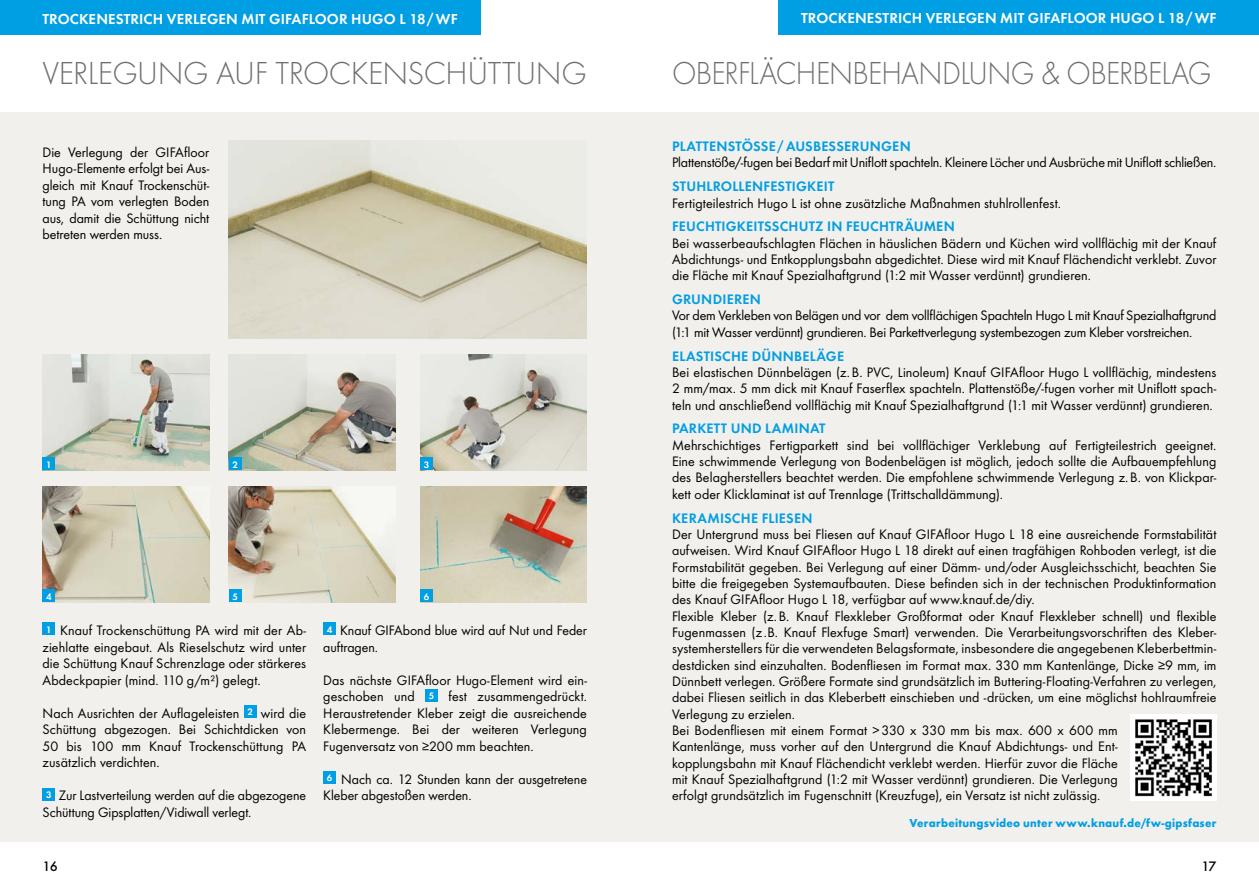
<style>
.page{position:relative;width:1259px;height:893px;background:#fff}
.page>*{position:absolute;margin:0;border:0;box-sizing:border-box;transform-origin:0 0}
.t1{font:300 33px "Futura";letter-spacing:-.02em;color:#6f6f6e;scale:.93 1}
.t2{font:300 33px "Futura";letter-spacing:-.02em;color:#6f6f6e}
.t3{font:15px "Futura Dem";letter-spacing:.005em;color:#fff}
.t4{font:14.25px/16.4px "Futura Boo";letter-spacing:.005em;color:#000;text-align:justify}
.t5{font:14.25px/16.4px "Futura Boo";letter-spacing:-.015em;color:#000}
.t6{font:14.25px "Futura Dem";letter-spacing:.015em;color:#009ee3}
.t7{font:500 14.25px "Futura";color:#000}
.t8{font:700 12px "Futura";letter-spacing:.025em;color:#009ee3;scale:.95 1}
.t9{font:9.75px "Futura Dem";color:#fff}
.s1{color:#fff}
</style>
<div class="page">
<div style="left:0;top:113px;width:1259px;height:729px;background:#f2f0ec"></div>
<div style="left:0;top:0;width:480px;height:34px;background:#009ee3"></div>
<div style="left:778px;top:0;width:481px;height:34px;background:#009ee3"></div>
<img style="left:43px;top:355px;width:166px;height:115px">
<img style="left:229px;top:355px;width:166px;height:115px">
<img style="left:43px;top:487px;width:166px;height:115px">
<img style="left:420px;top:355px;width:167px;height:115px">
<img style="left:229px;top:487px;width:166px;height:115px">
<img style="left:420px;top:487px;width:167px;height:115px">
<div style="left:43px;top:458px;width:12px;height:12px;background:#009ee3"></div>
<img style="left:229px;top:140px;width:358px;height:198px">
<div style="left:229px;top:458px;width:13px;height:12px;background:#009ee3"></div>
<div style="left:43px;top:590px;width:12px;height:12px;background:#009ee3"></div>
<div style="left:420px;top:458px;width:13px;height:12px;background:#009ee3"></div>
<div style="left:229px;top:590px;width:13px;height:12px;background:#009ee3"></div>
<div style="left:420px;top:590px;width:13px;height:12px;background:#009ee3"></div>
<div style="left:43px;top:623px;width:12px;height:12px;background:#009ee3"></div>
<div style="left:244px;top:705px;width:13px;height:13px;background:#009ee3"></div>
<div style="left:43px;top:788px;width:12px;height:12px;background:#009ee3"></div>
<div style="left:323px;top:623px;width:13px;height:12px;background:#009ee3"></div>
<div style="left:425px;top:689px;width:13px;height:12px;background:#009ee3"></div>
<div style="left:323px;top:771px;width:13px;height:13px;background:#009ee3"></div>
<img style="left:1130px;top:715px;width:86px;height:85px">
<p class="t3" style="left:43px;top:8px;width:417px">TROCKENESTRICH VERLEGEN MIT GIFAFLOOR HUGO L 18/WF</p>
<p class="t3" style="left:801px;top:7px;width:417px">TROCKENESTRICH VERLEGEN MIT GIFAFLOOR HUGO L 18/WF</p>
<h1 class="t2" style="left:43px;top:55px;width:546px">VERLEGUNG AUF TROCKENSCHÜTTUNG</h1>
<h1 class="t1" style="left:672px;top:55px;width:582px">OBERFLÄCHENBEHANDLUNG &amp; OBERBELAG</h1>
<p class="t4" style="left:43px;top:144px;width:168px">Die Verlegung der GIFAfloor Hugo-Elemente erfolgt bei Aus&shy;gleich mit Knauf Trockenschüt&shy;tung PA vom verlegten Boden aus, damit die Schüttung nicht betreten werden muss.</p>
<p class="t9" style="left:46px;top:457px;width:7px">1</p>
<p class="t9" style="left:232px;top:457px;width:7px">2</p>
<p class="t9" style="left:424px;top:457px;width:7px">3</p>
<p class="t9" style="left:232px;top:589px;width:7px">5</p>
<p class="t9" style="left:424px;top:589px;width:7px">6</p>
<p class="t4" style="left:43px;top:622px;width:265px"><sup>1</sup> Knauf Trockenschüttung PA wird mit der Ab&shy;ziehlatte eingebaut. Als Rieselschutz wird unter die Schüttung Knauf Schrenzlage oder stärkeres Abdeckpapier (mind. 110 g/m²) gelegt.</p>
<p class="t4" style="left:43px;top:705px;width:265px">Nach Ausrichten der Auflageleisten <sup>2</sup> wird die Schüttung abgezogen. Bei Schichtdicken von 50 bis 100 mm Knauf Trockenschüttung PA zusätzlich verdichten.</p>
<p class="t4" style="left:43px;top:787px;width:265px"><sup>3</sup> Zur Lastverteilung werden auf die abgezogene<br>Schüttung Gipsplatten/Vidiwall verlegt.</p>
<p class="t9" style="left:46px;top:589px;width:7px">4</p>
<p class="t4" style="left:323px;top:622px;width:265px"><sup>4</sup> Knauf GIFAbond blue wird auf Nut und Feder auftragen.</p>
<p class="t4" style="left:323px;top:672px;width:265px">Das nächste GIFAfloor Hugo-Element wird ein&shy;geschoben und <sup>5</sup> fest zusammengedrückt.<br>Heraustretender Kleber zeigt die ausreichende Klebermenge. Bei der weiteren Verlegung Fugenversatz von ≥200 mm beachten.</p>
<p class="t4" style="left:323px;top:771px;width:265px"><sup>6</sup> Nach ca. 12 Stunden kann der ausgetretene<br>Kleber abgestoßen werden.</p>
<p class="t6" style="left:672px;top:136px;width:240px">PLATTENSTÖSSE /AUSBESSERUNGEN</p>
<p class="t5" style="left:672px;top:154px;width:546px">Plattenstöße/-fugen bei Bedarf mit Uniflott spachteln. Kleinere Löcher und Ausbrüche mit Uniflott schließen.</p>
<p class="t6" style="left:672px;top:176px;width:164px">STUHLROLLENFESTIGKEIT</p>
<p class="t4" style="left:672px;top:194px;width:390px">Fertigteilestrich Hugo L ist ohne zusätzliche Maßnahmen stuhlrollenfest.</p>
<p class="t6" style="left:672px;top:216px;width:284px">FEUCHTIGKEITSSCHUTZ IN FEUCHTRÄUMEN</p>
<p class="t4" style="left:672px;top:235px;width:546px">Bei wasserbeaufschlagten Flächen in häuslichen Bädern und Küchen wird vollflächig mit der Knauf Abdichtungs- und Entkopplungsbahn abgedichtet. Diese wird mit Knauf Flächendicht verklebt. Zuvor die Fläche mit Knauf Spezialhaftgrund (1:2 mit Wasser verdünnt) grundieren.</p>
<p class="t6" style="left:672px;top:289px;width:90px">GRUNDIEREN</p>
<p class="t5" style="left:672px;top:307px;width:546px">Vor dem Verkleben von Belägen und vor dem vollflächigen Spachteln Hugo L mit Knauf Spezialhaftgrund (1:1 mit Wasser verdünnt) grundieren. Bei Parkettverlegung systembezogen zum Kleber vorstreichen.</p>
<p class="t6" style="left:672px;top:345px;width:173px">ELASTISCHE DÜNNBELÄGE</p>
<p class="t4" style="left:672px;top:364px;width:546px">Bei elastischen Dünnbelägen (z.B. PVC, Linoleum) Knauf GIFAfloor Hugo L vollflächig, mindestens 2 mm/max. 5 mm dick mit Knauf Faserflex spachteln. Plattenstöße/-fugen vorher mit Uniflott spach&shy;teln und anschließend vollflächig mit Knauf Spezialhaftgrund (1:1 mit Wasser verdünnt) grundieren.</p>
<p class="t6" style="left:672px;top:418px;width:155px">PARKETT UND LAMINAT</p>
<p class="t4" style="left:672px;top:437px;width:546px">Mehrschichtiges Fertigparkett sind bei vollflächiger Verklebung auf Fertigteilestrich geeignet.<br>Eine schwimmende Verlegung von Bodenbelägen ist möglich, jedoch sollte die Aufbauempfehlung des Belagherstellers beachtet werden. Die empfohlene schwimmende Verlegung z.B. von Klickpar&shy;kett oder Klicklaminat ist auf Trennlage (Trittschalldämmung).</p>
<p class="t6" style="left:672px;top:507px;width:142px">KERAMISCHE FLIESEN</p>
<p class="t4" style="left:672px;top:526px;width:546px;text-align:left">Der Untergrund muss bei Fliesen auf Knauf GIFAfloor Hugo L 18 eine ausreichende Formstabilität aufweisen. Wird Knauf GIFAfloor Hugo L 18 direkt auf einen tragfähigen Rohboden verlegt, ist die Formstabilität gegeben. Bei Verlegung auf einer Dämm- und/oder Ausgleichsschicht, beachten Sie bitte die freigegeben Systemaufbauten. Diese befinden sich in der technischen Produktinformation des Knauf GIFAfloor Hugo L 18, verfügbar auf www.knauf.de/diy.<br>Flexible Kleber (z.B. Knauf Flexkleber Großformat oder Knauf Flexkleber schnell) und flexible Fugenmassen (z .B. Knauf Flexfuge Smart) verwenden. Die Verarbeitungsvorschriften des Kleber&shy;systemherstellers für die verwendeten Belagsformate, insbesondere die angegebenen Kleberbettmin&shy;destdicken sind einzuhalten. Bodenfliesen im Format max. 330 mm Kantenlänge, Dicke ≥9 mm, im Dünnbett verlegen. Größere Formate sind grundsätzlich im Buttering-Floating-Verfahren zu verlegen, dabei Fliesen seitlich in das Kleberbett einschieben und -drücken, um eine möglichst hohlraumfreie Verlegung zu erzielen.<br>Bei Bodenfliesen mit einem Format &gt;330 x 330 mm bis max. 600 x 600 mm<br>Kantenlänge, muss vorher auf den Untergrund die Knauf Abdichtungs- und Ent-<br>kopplungsbahn mit Knauf Flächendicht verklebt werden. Hierfür zuvor die Fläche<br>mit Knauf Spezialhaftgrund (1:2 mit Wasser verdünnt) grundieren. Die Verlegung<br>erfolgt grundsätzlich im Fugenschnitt (Kreuzfuge), ein Versatz ist nicht zulässig.</p>
<p class="t8" style="left:909px;top:815px;width:325px">Verarbeitungsvideo unter www.knauf.de/fw-gipsfaser</p>
<p class="t7" style="left:43px;top:858px;width:17px">16</p>
<p class="t7" style="left:1194px;top:858px;width:23px"><span class="s1">_</span>17</p>
</div>
